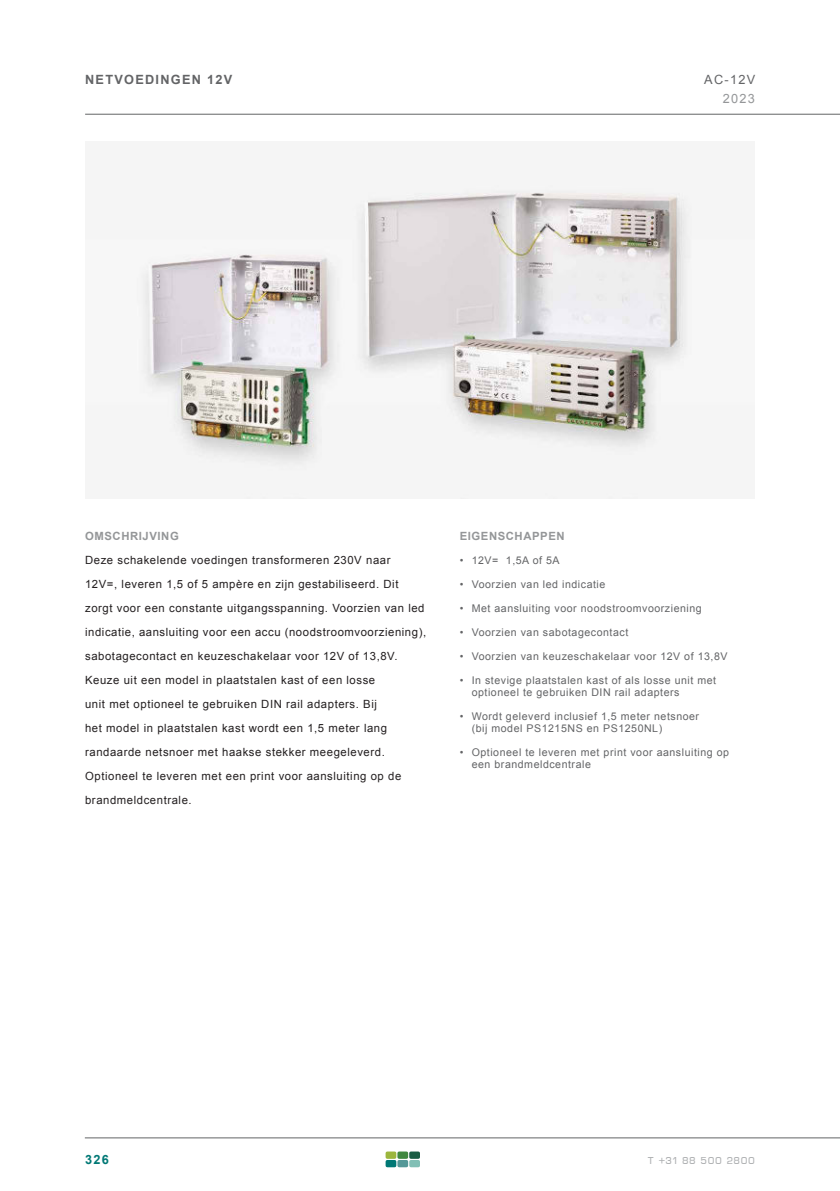
<style>
.page{position:relative;width:840px;height:1191px;background:#fff}
.page>*{position:absolute;margin:0;border:0;box-sizing:border-box;transform-origin:0 0}
.t1{font:700 12.8px "Arial";letter-spacing:.1em;color:#636466}
.t2{font:12.8px "Arial";color:#636466}
.t3{font:12.8px "Arial";color:#949698}
.t4{font:700 12.8px "Arial";color:#007875}
.t5{font:12px "Eurostile DCD";letter-spacing:.05em;color:#adafb1}
.t6{font:11.4px/24px "Arial";letter-spacing:.05em;color:#231f20}
.t7{font:700 11.4px "Arial";letter-spacing:.05em;color:#949698}
.t8{font:10.6px/12px "Arial";letter-spacing:.05em;color:#636466}
</style>
<div class="page">
<hr style="left:85px;top:1137px;width:754px;height:1px;background:#636466">
<svg style="left:385px;top:1151px;width:35px;height:16px"></svg>
<hr style="left:85px;top:114px;width:754px;height:1px;background:#636466">
<img style="left:137px;top:185px;width:555px;height:313px">
<p class="t1" style="left:85px;top:72px;width:149px">NETVOEDINGEN 12V</p>
<p class="t2" style="left:703px;top:75px;width:52px">AC-12V</p>
<p class="t3" style="left:722px;top:91px;width:34px">2023</p>
<p class="t7" style="left:85px;top:529px;width:95px">OMSCHRIJVING</p>
<p class="t6" style="left:85px;top:549px;width:342px">Deze schakelende voedingen transformeren 230V naar<br>12V=, leveren 1,5 of 5 ampère en zijn gestabiliseerd. Dit zorgt voor een constante uitgangsspanning. Voorzien van led indicatie, aansluiting voor een accu (noodstroomvoorziening), sabotagecontact en keuzeschakelaar voor 12V of 13,8V.<br>Keuze uit een model in plaatstalen kast of een losse<br>unit met optioneel te gebruiken DIN rail adapters. Bij<br>het model in plaatstalen kast wordt een 1,5 meter lang randaarde netsnoer met haakse stekker meegeleverd.<br>Optioneel te leveren met een print voor aansluiting op de brandmeldcentrale.</p>
<p class="t7" style="left:459px;top:529px;width:106px">EIGENSCHAPPEN</p>
<p class="t8" style="left:459px;top:555px;width:101px">• 12V= 1,5A of 5A</p>
<p class="t8" style="left:459px;top:579px;width:147px">• Voorzien van led indicatie</p>
<p class="t8" style="left:459px;top:603px;width:243px">• Met aansluiting voor noodstroomvoorziening</p>
<p class="t8" style="left:459px;top:627px;width:170px">• Voorzien van sabotagecontact</p>
<p class="t8" style="left:459px;top:651px;width:269px">• Voorzien van keuzeschakelaar voor 12V of 13,8V</p>
<p class="t8" style="left:471px;top:675px;width:246px;text-indent:-12px">• In stevige plaatstalen kast of als losse unit met optioneel te gebruiken DIN rail adapters</p>
<p class="t8" style="left:471px;top:711px;width:229px;text-indent:-12px">• Wordt geleverd inclusief 1,5 meter netsnoer (bij model PS1215NS en PS1250NL)</p>
<p class="t8" style="left:471px;top:747px;width:259px;text-indent:-12px">• Optioneel te leveren met print voor aansluiting op een brandmeldcentrale</p>
<p class="t4" style="left:85px;top:1152px;width:25px">326</p>
<p class="t5" style="left:647px;top:1153px;width:108px">t +31 88 500 2800</p>
</div>
